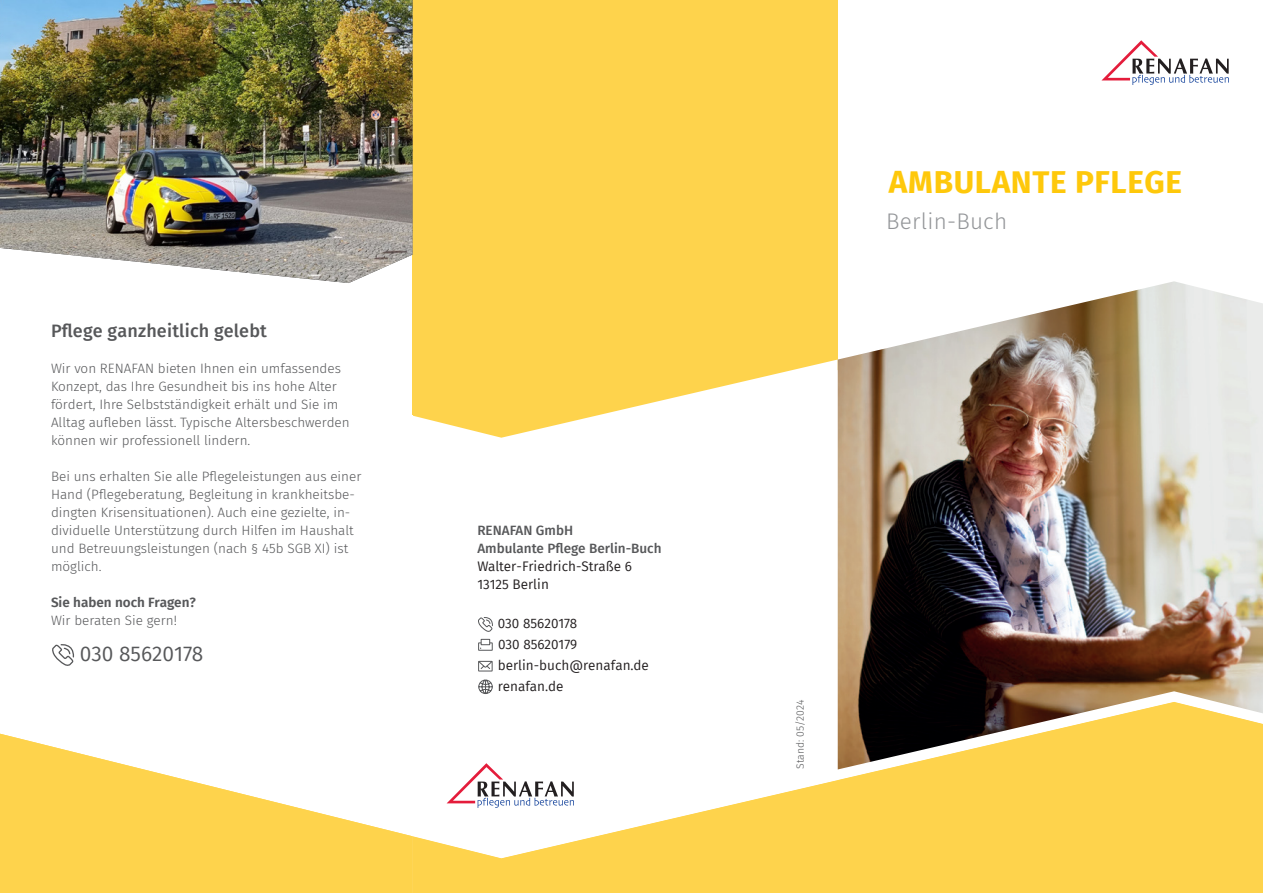
<style>
.page{position:relative;width:1263px;height:893px;background:#fff}
.page>*{position:absolute;margin:0;border:0;box-sizing:border-box;transform-origin:0 0}
.BroschürenHeadline{font:700 31.5px "Fira Sans";letter-spacing:.02em;color:#fec80b}
.BroschürenSubline{font:300 22.5px "Fira Sans";letter-spacing:.01em;color:#939598}
._01_Body{font:21px "Fira Sans";color:#57585a}
._01_Body_Subline{font:500 18px "Fira Sans";letter-spacing:.01em;color:#57585a}
._01_Body-2{font:300 13.5px/18px "Fira Sans";color:#57585a}
.Adresszeile_Tel-E-Mail-Web{font:13.5px/21px "Fira Sans";color:#231f20}
.Adresszeile_GmbH{font:500 13.5px "Fira Sans";color:#57585a}
.Adresszeile{font:13.5px "Fira Sans";color:#231f20}
._01_Body-3{font:600 13.5px "Fira Sans";color:#57585a}
.Stand{font:300 10.5px "Fira Sans";color:#57585a}
</style>
<div class="page">
<svg style="left:1101px;top:40px;width:128px;height:45px"></svg>
<div style="left:412px;top:0;width:426px;height:445px;background:#fed34c"></div>
<svg style="left:412px;top:359px;width:426px;height:343px"></svg>
<svg style="left:478px;top:616px;width:15px;height:16px"></svg>
<div style="left:481px;top:639px;width:9px;height:6px;border:1px solid #57585a"></div>
<div style="left:478px;top:642px;width:15px;height:9px;border:1px solid #57585a"></div>
<div style="left:478px;top:661px;width:14px;height:10px;border:1px solid #57585a"></div>
<svg style="left:478px;top:661px;width:15px;height:9px"></svg>
<svg style="left:478px;top:679px;width:15px;height:15px"></svg>
<svg style="left:412px;top:702px;width:851px;height:191px;fill:#fed34c"></svg>
<svg style="left:0;top:734px;width:412px;height:159px;fill:#fed34c"></svg>
<img style="left:0;top:0;width:412px;height:283px">
<svg style="left:52px;top:644px;width:22px;height:22px"></svg>
<img style="left:838px;top:281px;width:425px;height:488px">
<hr style="left:412px;top:416px;width:1px;height:48px;background:#fff">
<p class="_01_Body_Subline" style="left:51px;top:316px;width:217px">Pflege ganzheitlich gelebt</p>
<p class="_01_Body-2" style="left:51px;top:359px;width:300px">Wir von RENAFAN bieten Ihnen ein umfassendes Konzept, das Ihre Gesundheit bis ins hohe Alter fördert, Ihre Selbstständigkeit erhält und Sie im Alltag aufleben lässt. Typische Altersbeschwerden können wir professionell lindern.</p>
<p class="_01_Body-2" style="left:51px;top:467px;width:312px">Bei uns erhalten Sie alle Pflegeleistungen aus einer Hand (Pflegeberatung, Begleitung in krankheitsbe&shy;dingten Krisensituationen). Auch eine gezielte, in&shy;dividuelle Unterstützung durch Hilfen im Haushalt und Betreuungsleistungen (nach § 45b SGB XI) ist möglich.</p>
<p class="_01_Body-3" style="left:51px;top:591px;width:146px">Sie haben noch Fragen?</p>
<p class="_01_Body-2" style="left:51px;top:611px;width:127px">Wir beraten Sie gern!</p>
<p class="_01_Body" style="left:80px;top:638px;width:125px">030 85620178</p>
<p class="Adresszeile_GmbH" style="left:477px;top:519px;width:97px">RENAFAN GmbH</p>
<p class="Adresszeile_GmbH" style="left:477px;top:537px;width:186px">Ambulante Pflege Berlin-Buch</p>
<p class="Adresszeile" style="left:477px;top:556px;width:156px">Walter-Friedrich-Straße 6</p>
<p class="Adresszeile" style="left:477px;top:574px;width:73px">13125 Berlin</p>
<p class="Adresszeile_Tel-E-Mail-Web" style="left:498px;top:613px;width:81px">030 85620178<br>030 85620179</p>
<p class="Adresszeile_Tel-E-Mail-Web" style="left:498px;top:655px;width:153px">berlin-buch@renafan.de</p>
<p class="Adresszeile_Tel-E-Mail-Web" style="left:498px;top:676px;width:67px">renafan.de</p>
<p class="BroschürenHeadline" style="left:889px;top:156px;width:295px">AMBULANTE PFLEGE</p>
<p class="BroschürenSubline" style="left:886px;top:205px;width:123px">Berlin-Buch</p>
<p class="Stand" style="left:793px;top:769px;width:71px;rotate:-90deg">Stand: 05/2024</p>
</div>
